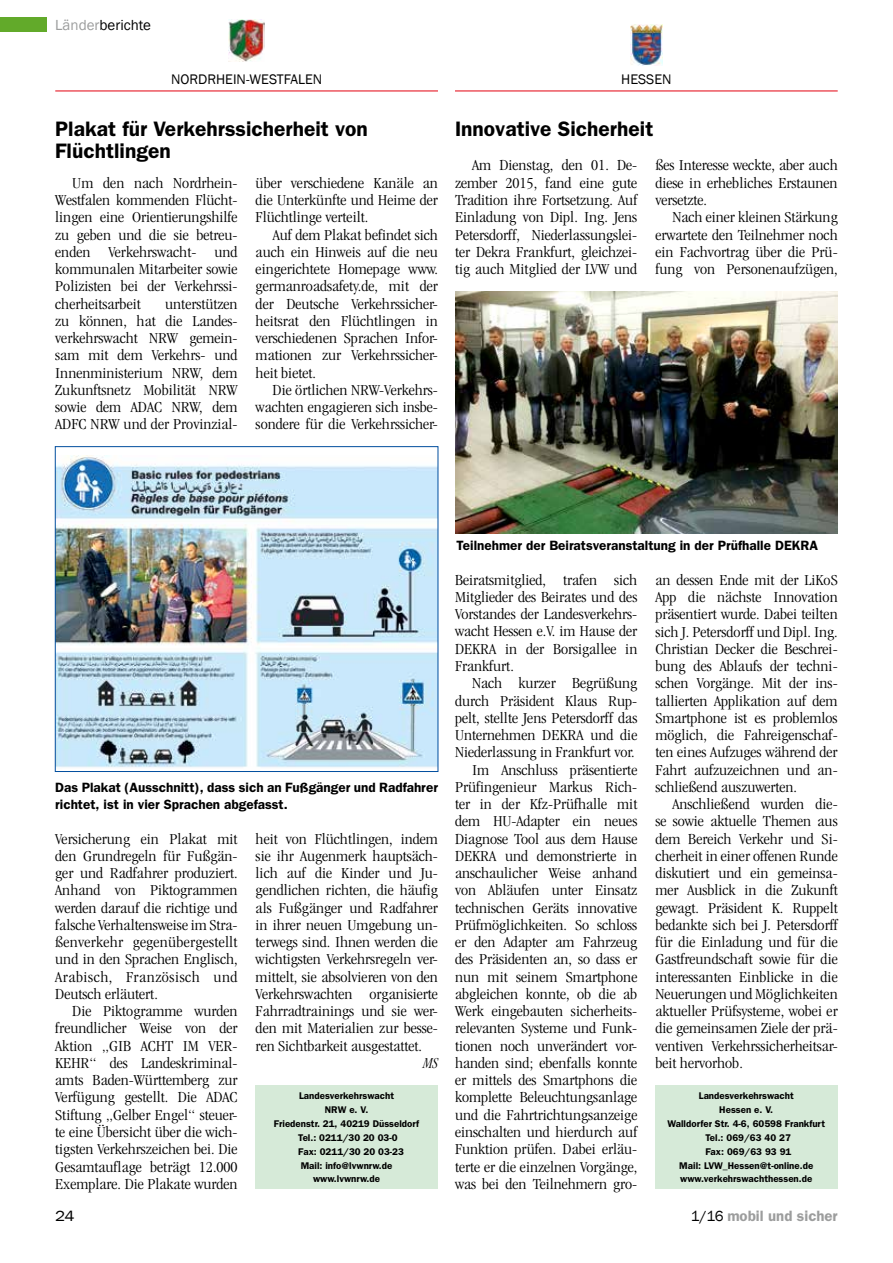
<style>
.page{position:relative;width:893px;height:1263px;background:#fff}
.page>*{position:absolute;margin:0;border:0;box-sizing:border-box;transform-origin:0 0}
.t1{font:600 21px/22.5px "Franklin Gothic";color:#000}
.t2{font:300 condensed 15.75px/17.2px "Garamond";color:#000;text-align:justify;scale:1.15 1}
.t3{font:italic 300 condensed 15.75px "Garamond";color:#000}
.t4{font:600 15px "Franklin Gothic";color:#9c9d9d}
.t5{font:15px "Franklin Gothic";color:#000}
.t6{font:15px "Franklin Gothic";color:#000;scale:1.15 1}
.t7{font:14.25px "Franklin Gothic";color:#000}
.t8{font:600 13.5px/17.2px "Franklin Gothic";color:#000}
.t9{font:600 9.75px/13.8px "Franklin Gothic";color:#000;text-align:center}
.s1{color:#9c9d9d}
.s2{font-weight:400;color:#000}
</style>
<div class="page">
<div style="left:0;top:17px;width:47px;height:15px;background:#62aa2a"></div>
<hr style="left:455px;top:91px;width:383px;height:1px;background:#e3000f">
<img style="left:631px;top:24px;width:31px;height:41px">
<div style="left:655px;top:1085px;width:183px;height:104px;background:#d6ead8"></div>
<hr style="left:55px;top:91px;width:383px;height:1px;background:#e3000f">
<img style="left:229px;top:20px;width:36px;height:41px">
<div style="left:255px;top:1085px;width:183px;height:104px;background:#d6ead8"></div>
<img style="left:455px;top:291px;width:383px;height:242px">
<img style="left:57px;top:455px;width:379px;height:313px">
<div style="left:55px;top:446px;width:383px;height:326px;border:1px solid #004e9e"></div>
<p class="t5" style="left:55px;top:16px;width:97px"><span class="s1">Länder</span>berichte</p>
<p class="t7" style="left:171px;top:71px;width:153px">NORDRHEIN-WESTFALEN</p>
<h1 class="t1" style="left:55px;top:117px;width:314px">Plakat für Verkehrssicherheit von<br>Flüchtlingen</h1>
<p class="t2" style="left:55px;top:174px;width:160px;text-indent:17px">Um den nach Nordrhein-Westfalen kommenden Flücht&shy;lingen eine Orientierungshilfe zu geben und die sie betreu&shy;enden Verkehrswacht- und kommunalen Mitarbeiter sowie Polizisten bei der Verkehrssi&shy;cherheitsarbeit</p>
<p class="t2" style="left:256px;top:174px;width:160px">über verschiedene Kanäle an die Unterkünfte und Heime der Flüchtlinge verteilt.</p>
<p class="t2" style="left:256px;top:226px;width:160px;text-indent:17px">Auf dem Plakat befindet sich auch ein Hinweis auf die neu eingerichtete Homepage www. germanroadsafety.de, mit der der Deutsche Verkehrssicher&shy;heitsrat den Flüchtlingen in verschiedenen Sprachen Infor&shy;mationen zur Verkehrssicher&shy;heit bietet.</p>
<p class="t2" style="left:256px;top:381px;width:160px;text-indent:17px">Die örtlichen NRW-Verkehrs&shy;wachten engagieren sich insbe&shy;sondere für die Verkehrssicher-</p>
<p class="t2" style="left:55px;top:295px;width:160px;text-indent:110px">unterstützen zu können, hat die Landes&shy;verkehrswacht NRW gemein&shy;sam mit dem Verkehrs- und Innenministerium NRW, dem Zukunftsnetz Mobilität NRW sowie dem ADAC NRW, dem ADFC NRW und der Provinzial-</p>
<p class="t7" style="left:621px;top:71px;width:52px">HESSEN</p>
<h1 class="t1" style="left:455px;top:117px;width:200px">Innovative Sicherheit</h1>
<p class="t2" style="left:455px;top:157px;width:160px;text-indent:17px">Am Dienstag, den 01. De&shy;zember 2015, fand eine gute Tradition ihre Fortsetzung. Auf Einladung von Dipl. Ing. Jens Petersdorff, Niederlassungslei&shy;ter Dekra Frankfurt, gleichzei&shy;tig auch Mitglied der LVW und</p>
<p class="t2" style="left:655px;top:157px;width:160px">ßes Interesse weckte, aber auch diese in erhebliches Erstaunen versetzte.</p>
<p class="t2" style="left:655px;top:209px;width:160px;text-indent:17px">Nach einer kleinen Stärkung erwartete den Teilnehmer noch ein Fachvortrag über die Prü&shy;fung von Personenaufzügen,</p>
<p class="t8" style="left:55px;top:778px;width:384px">Das Plakat (Ausschnitt), dass sich an Fußgänger und Radfahrer richtet, ist in vier Sprachen abgefasst.</p>
<p class="t2" style="left:55px;top:830px;width:160px">Versicherung ein Plakat mit den Grundregeln für Fußgän&shy;ger und Radfahrer produziert.<br>Anhand von Piktogrammen werden darauf die richtige und falsche Verhaltensweise im Stra&shy;ßenverkehr gegenübergestellt und in den Sprachen Englisch, Arabisch, Französisch und Deutsch erläutert.</p>
<p class="t2" style="left:55px;top:1003px;width:160px;text-indent:17px">Die Piktogramme wurden freundlicher Weise von der Aktion „GIB ACHT IM VER-KEHR“ des Landeskriminal&shy;amts Baden-Württemberg zur Verfügung gestellt. Die ADAC Stiftung „Gelber Engel“ steuer&shy;te eine Übersicht über die wich&shy;tigsten Verkehrszeichen bei. Die Gesamtauflage beträgt 12.000<br>Exemplare. Die Plakate wurden</p>
<p class="t2" style="left:256px;top:830px;width:160px">heit von Flüchtlingen, indem sie ihr Augenmerk hauptsäch&shy;lich auf die Kinder und Ju&shy;gendlichen richten, die häufig als Fußgänger und Radfahrer in ihrer neuen Umgebung un&shy;terwegs sind. Ihnen werden die wichtigsten Verkehrsregeln ver&shy;mittelt, sie absolvieren von den Verkehrswachten organisierte Fahrradtrainings und sie wer&shy;den mit Materialien zur besse&shy;ren Sichtbarkeit ausgestattet.</p>
<p class="t3" style="left:423px;top:1054px;width:16px">MS</p>
<p class="t9" style="left:299px;top:1089px;width:96px">Landesverkehrswacht</p>
<p class="t9" style="left:325px;top:1103px;width:45px">NRW e. V.</p>
<p class="t9" style="left:274px;top:1116px;width:147px">Friedenstr. 21, 40219 Düsseldorf</p>
<p class="t9" style="left:298px;top:1130px;width:101px">Tel.: 0211/30 20 03-0</p>
<p class="t9" style="left:298px;top:1144px;width:107px">Fax: 0211/30 20 03-23</p>
<p class="t9" style="left:301px;top:1158px;width:93px">Mail: info@lvwnrw.de</p>
<p class="t9" style="left:313px;top:1172px;width:68px">www.lvwnrw.de</p>
<p class="t8" style="left:457px;top:536px;width:363px">Teilnehmer der Beiratsveranstaltung in der Prüfhalle DEKRA</p>
<p class="t2" style="left:455px;top:571px;width:160px">Beiratsmitglied, trafen sich Mitglieder des Beirates und des Vorstandes der Landesverkehrs&shy;wacht Hessen e.V. im Hause der DEKRA in der Borsigallee in Frankfurt.</p>
<p class="t2" style="left:455px;top:675px;width:160px;text-align:right">Nach kurzer Begrüßung durch Präsident Klaus Rup&shy;pelt, stellte Jens Petersdorff das<br>Unternehmen DEKRA und die<br>Niederlassung in Frankfurt vor.<br>Im Anschluss präsentierte<br>Prüfingenieur Markus Rich&shy;ter in der Kfz-Prüfhalle mit dem HU-Adapter ein neues<br>Diagnose Tool aus dem Hause<br>DEKRA und demonstrierte in anschaulicher Weise anhand von Abläufen unter Einsatz technischen Geräts innovative<br>Prüfmöglichkeiten. So schloss er den Adapter am Fahrzeug des Präsidenten an, so dass er nun mit seinem Smartphone abgleichen konnte, ob die ab<br>Werk eingebauten sicherheits&shy;relevanten Systeme und Funk&shy;tionen noch unverändert vor&shy;handen sind; ebenfalls konnte er mittels des Smartphons die komplette Beleuchtungsanlage und die Fahrtrichtungsanzeige einschalten und hierdurch auf<br>Funktion prüfen. Dabei erläu&shy;terte er die einzelnen Vorgänge, was bei den Teilnehmern gro-</p>
<p class="t2" style="left:655px;top:571px;width:160px">an dessen Ende mit der LiKoS App die nächste Innovation präsentiert wurde. Dabei teilten sich J. Petersdorff und Dipl. Ing.<br>Christian Decker die Beschrei&shy;bung des Ablaufs der techni&shy;schen Vorgänge. Mit der ins&shy;tallierten Applikation auf dem Smartphone ist es problemlos möglich, die Fahreigenschaf&shy;ten eines Aufzuges während der Fahrt aufzuzeichnen und an&shy;schließend auszuwerten.</p>
<p class="t2" style="left:655px;top:795px;width:160px;text-indent:17px">Anschließend wurden die&shy;se sowie aktuelle Themen aus dem Bereich Verkehr und Si&shy;cherheit in einer offenen Runde diskutiert und ein gemeinsa&shy;mer Ausblick in die Zukunft gewagt. Präsident K. Ruppelt bedankte sich bei J. Petersdorff für die Einladung und für die Gastfreundschaft sowie für die interessanten Einblicke in die Neuerungen und Möglichkeiten aktueller Prüfsysteme, wobei er die gemeinsamen Ziele der prä&shy;ventiven Verkehrssicherheitsar&shy;beit hervorhob.</p>
<p class="t9" style="left:667px;top:1089px;width:159px">Landesverkehrswacht<br>Hessen e. V.<br>Walldorfer Str. 4-6, 60598 Frankfurt<br>Tel.: 069/63 40 27<br>Fax: 069/63 93 91<br>Mail: LVW_Hessen@t-online.de www.verkehrswachthessen.de</p>
<p class="t6" style="left:55px;top:1207px;width:18px">24</p>
<p class="t4" style="left:691px;top:1207px;width:148px"><span class="s2">1/16</span> mobil und sicher</p>
</div>
